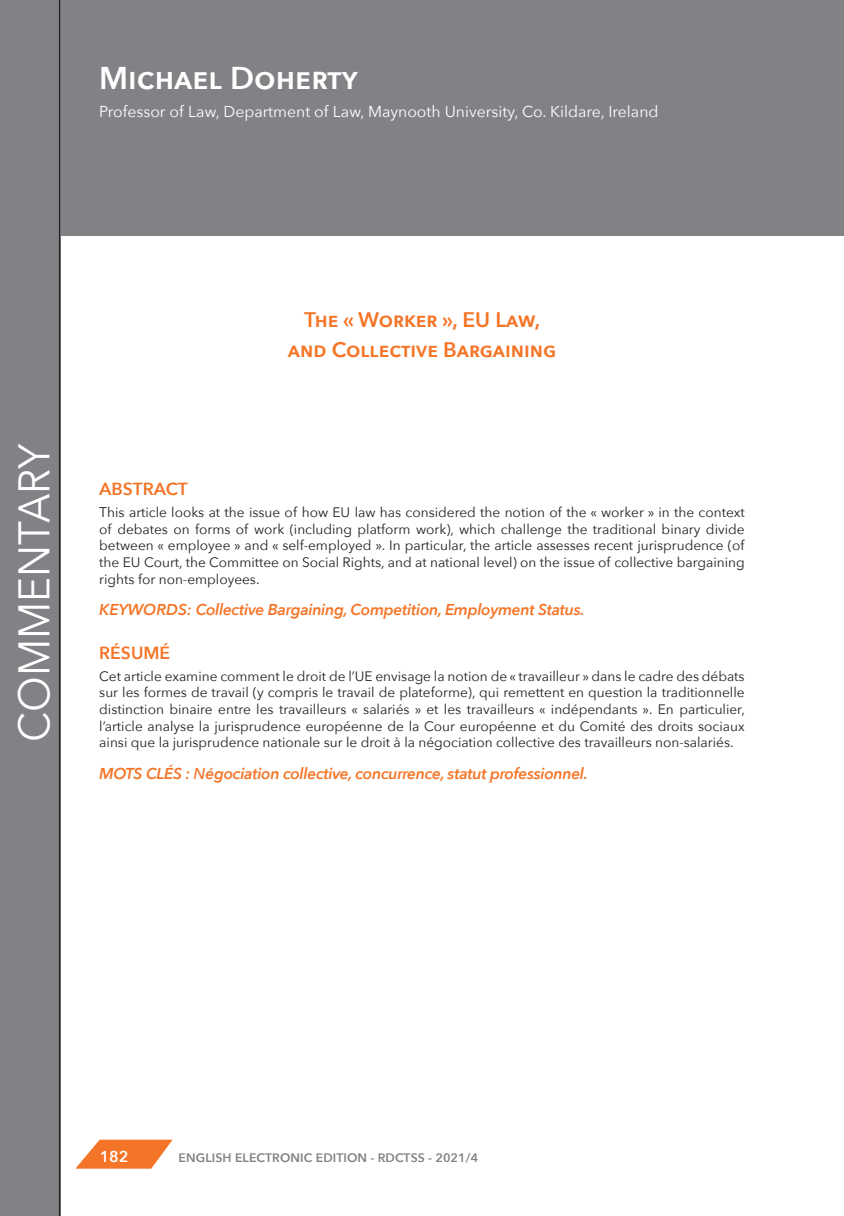
<style>
.page{position:relative;width:844px;height:1216px;background:#fff}
.page>*{position:absolute;margin:0;border:0;box-sizing:border-box;transform-origin:0 0}
.t1{font:44.1px "Avenir Next";color:#fff;scale:.95 1}
.Auteur{font:600 31.5px "Avenir Next";letter-spacing:.015em;color:#fff}
.Titre_article{font:600 21px/29.8px "Avenir Next";color:#f47527;text-align:center}
.titre_resume_abstrac{font:600 17.5px "Avenir Next";color:#f47527}
.motscles{font:italic 600 15.75px "Avenir Next";letter-spacing:-.02em;color:#f47527}
.Titre_affiliation{font:15.75px "Avenir Next";color:#fff}
.t2{font:600 15.75px "Avenir Next";color:#fff}
.Texte_resume_abstrac{font:13.65px/16.6px "Avenir Next";color:#231f20;text-align:justify}
.t3{font:600 12.25px "Avenir Next";letter-spacing:.01em;color:#808285}
.s1{font-size:14px}
.s2{font-weight:500}
</style>
<div class="page">
<div style="left:0;top:0;width:61px;height:1215px;background:#808285"></div>
<svg style="left:76px;top:1139px;width:96px;height:29px"></svg>
<div style="left:1px;top:0;width:842px;height:236px;background:#808285"></div>
<hr style="left:59px;top:0;width:1px;height:1215px;background:#231f20">
<p class="Auteur" style="left:99px;top:51px;width:260px">Michael Doherty</p>
<p class="Titre_affiliation" style="left:99px;top:99px;width:560px">Professor of Law, Department of Law, Maynooth University, Co. Kildare, Ireland</p>
<h1 class="t1" style="left:-3px;top:741px;width:315px;rotate:-90deg">COMMENTARY</h1>
<p class="Titre_article" style="left:288px;top:305px;width:270px">The « Worker », EU Law, and Collective Bargaining</p>
<p class="titre_resume_abstrac" style="left:99px;top:474px;width:90px">ABSTRACT</p>
<p class="Texte_resume_abstrac" style="left:99px;top:503px;width:646px"><span class="s1">T</span>his article looks at the issue of how EU law has considered the notion of the « worker » in the context of debates on forms of work (including platform work), which challenge the traditional binary divide between « employee » and « self-employed ». In particular, the article assesses recent jurisprudence (of the EU Court, the Committee on Social Rights, and at national level) on the issue of collective bargaining rights for non-employees.</p>
<p class="motscles" style="left:99px;top:596px;width:486px">KEYWORDS: Collective Bargaining, Competition, Employment Status.</p>
<p class="titre_resume_abstrac" style="left:99px;top:638px;width:72px">RÉSUMÉ</p>
<p class="Texte_resume_abstrac" style="left:99px;top:667px;width:647px">Cet article examine comment le droit de l’UE envisage la notion de « travailleur » dans le cadre des débats sur les formes de travail (y compris le travail de plateforme), qui remettent en question la traditionnelle distinction binaire entre les travailleurs « salariés » et les travailleurs « indépendants ». En particulier, l’article analyse la jurisprudence européenne de la Cour européenne et du Comité des droits sociaux ainsi que la jurisprudence nationale sur le droit à la négociation collective des travailleurs non-salariés.</p>
<p class="motscles" style="left:99px;top:760px;width:490px">MOTS CLÉS : <span class="s2">N</span>égociation collective, concurrence, statut professionnel.</p>
<p class="t2" style="left:100px;top:1142px;width:30px">182</p>
<p class="t3" style="left:178px;top:1146px;width:301px">ENGLISH ELECTRONIC EDITION - RDCTSS - 2021/4</p>
</div>
